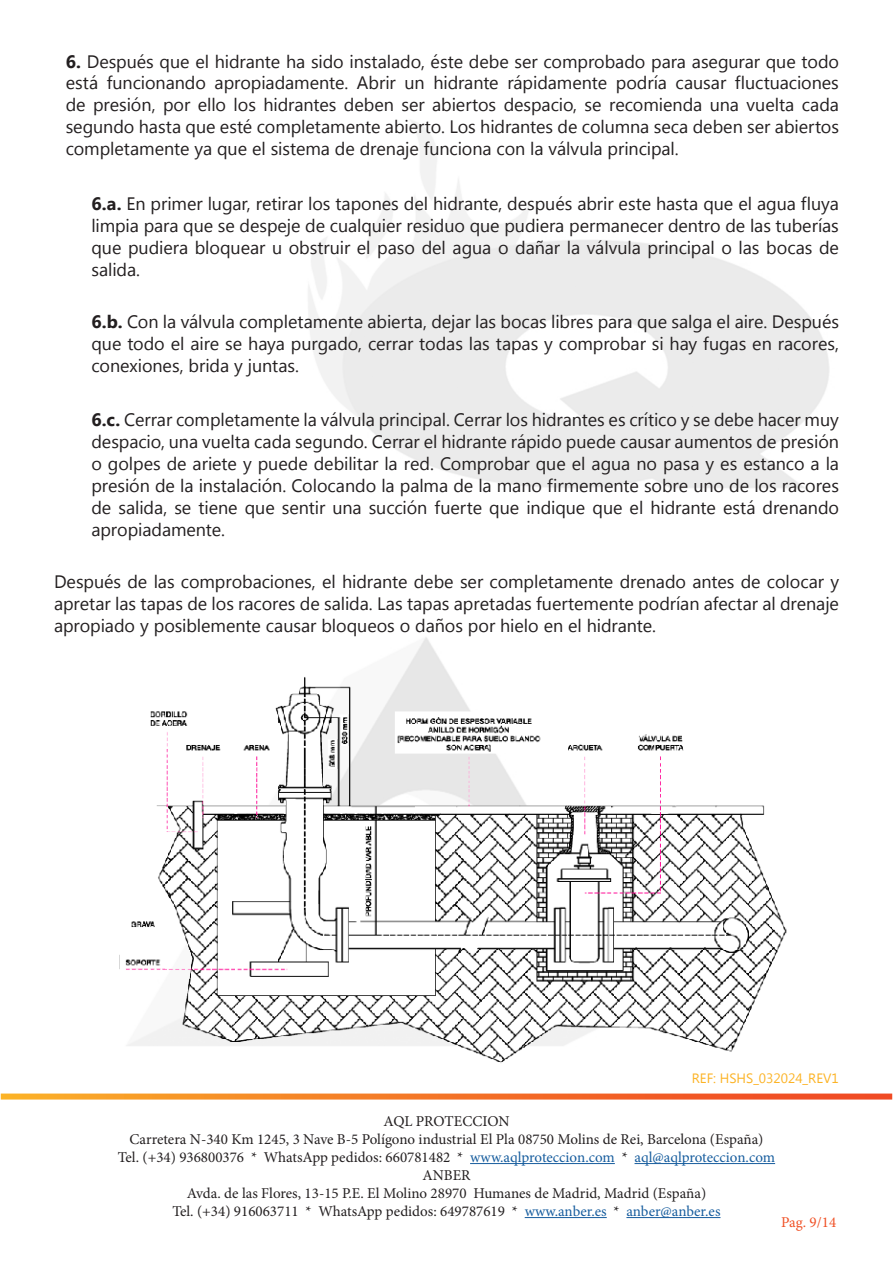
<style>
.page{position:relative;width:893px;height:1263px;background:#fff}
.page>*{position:absolute;margin:0;border:0;box-sizing:border-box;transform-origin:0 0}
.t1{font:18px/21.9px "Microsoft New Tai Lue";letter-spacing:-.005em;color:#231f20;text-align:justify}
.t2{font:15px/18px "Minion Pro";color:#231f20;text-align:center}
.t3{font:15px "Minion Pro";color:#f05126}
.t4{font:13.5px "Microsoft New Tai Lue";color:#fcb325}
.s1{font-weight:700}
.s2{color:#175d9e}
</style>
<div class="page">
<svg style="left:1px;top:1093px;width:891px;height:6px;background:#f4823a"></svg>
<hr style="left:470px;top:1163px;width:145px;height:1px;background:#175d9e">
<hr style="left:634px;top:1163px;width:141px;height:1px;background:#175d9e">
<hr style="left:525px;top:1217px;width:82px;height:1px;background:#175d9e">
<hr style="left:626px;top:1217px;width:94px;height:1px;background:#175d9e">
<img style="left:119px;top:676px;width:668px;height:388px">
<p class="t1" style="left:66px;top:52px;width:775px"><span class="s1">6.</span> Después que el hidrante ha sido instalado, éste debe ser comprobado para asegurar que todo está funcionando apropiadamente. Abrir un hidrante rápidamente podría causar fluctuaciones de presión, por ello los hidrantes deben ser abiertos despacio, se recomienda una vuelta cada segundo hasta que esté completamente abierto. Los hidrantes de columna seca deben ser abiertos completamente ya que el sistema de drenaje funciona con la válvula principal.</p>
<p class="t1" style="left:91px;top:194px;width:749px"><span class="s1">6.a.</span> En primer lugar, retirar los tapones del hidrante, después abrir este hasta que el agua fluya limpia para que se despeje de cualquier residuo que pudiera permanecer dentro de las tuberías que pudiera bloquear u obstruir el paso del agua o dañar la válvula principal o las bocas de salida.</p>
<p class="t1" style="left:91px;top:312px;width:749px"><span class="s1">6.b.</span> Con la válvula completamente abierta, dejar las bocas libres para que salga el aire. Después que todo el aire se haya purgado, cerrar todas las tapas y comprobar si hay fugas en racores, conexiones, brida y juntas.</p>
<p class="t1" style="left:91px;top:410px;width:749px"><span class="s1">6.c.</span> Cerrar completamente la válvula principal. Cerrar los hidrantes es crítico y se debe hacer muy despacio, una vuelta cada segundo. Cerrar el hidrante rápido puede causar aumentos de presión o golpes de ariete y puede debilitar la red. Comprobar que el agua no pasa y es estanco a la presión de la instalación. Colocando la palma de la mano firmemente sobre uno de los racores de salida, se tiene que sentir una succión fuerte que indique que el hidrante está drenando apropiadamente.</p>
<p class="t1" style="left:54px;top:572px;width:786px">Después de las comprobaciones, el hidrante debe ser completamente drenado antes de colocar y apretar las tapas de los racores de salida. Las tapas apretadas fuertemente podrían afectar al drenaje apropiado y posiblemente causar bloqueos o daños por hielo en el hidrante.</p>
<p class="t4" style="left:692px;top:1071px;width:149px">REF: HSHS_032024_REV1</p>
<p class="t2" style="left:118px;top:1112px;width:659px">AQL PROTECCION<br>Carretera N-340 Km 1245, 3 Nave B-5 Polígono industrial El Pla 08750 Molins de Rei, Barcelona (España)<br>Tel. (+34) 936800376 * WhatsApp pedidos: 660781482 * <span class="s2">www.aqlproteccion.com</span> * <span class="s2">aql@aqlproteccion.com </span>ANBER<br>Avda. de las Flores, 13-15 P.E. El Molino 28970 Humanes de Madrid, Madrid (España)<br>Tel. (+34) 916063711 * WhatsApp pedidos: 649787619 * <span class="s2">www.anber.es</span> * <span class="s2">anber@anber.es</span></p>
<p class="t3" style="left:781px;top:1212px;width:57px">Pag. 9/14</p>
</div>
